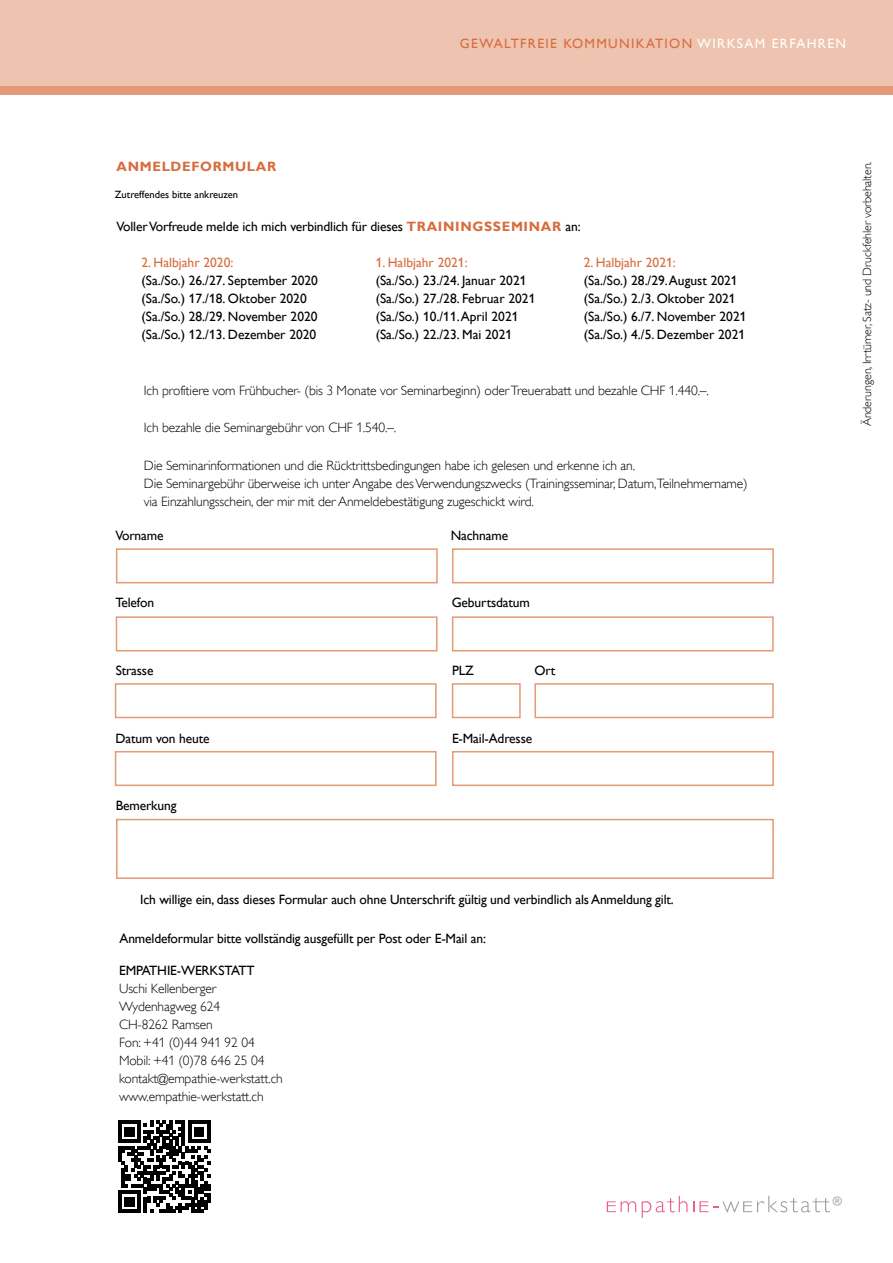
<style>
.page{position:relative;width:893px;height:1263px;background:#fff}
.page>*{position:absolute;margin:0;border:0;box-sizing:border-box;transform-origin:0 0}
.t1{font:13.5px/18px "Gill Alt One";letter-spacing:-.01em;color:#000}
.t2{font:300 13.5px/18px "Gill Alt One";letter-spacing:-.01em;color:#000}
.t3{font:13.5px "Gill Alt One";color:#d76c3d}
.t4{font:13.5px "Gill Alt One";letter-spacing:.1em;color:#d76c3d}
.t5{font:700 13.5px "Gill Alt One";letter-spacing:.05em;color:#d76c3d}
.t6{font:12.3px "Gill Sans";color:#9d9d9c}
.t7{font:300 12px "Gill Alt One";letter-spacing:-.01em;color:#000}
.t8{font:10.5px "Gill Alt One";color:#000}
.s1{color:#fff}
.s2{font-weight:700;color:#d76c3d}
</style>
<div class="page">
<svg style="left:642px;top:1196px;width:45px;height:22px"></svg>
<svg style="left:607px;top:1201px;width:29px;height:11px"></svg>
<svg style="left:693px;top:1196px;width:137px;height:16px"></svg>
<hr style="left:118px;top:1121px;width:4px;height:22px;background:#000">
<hr style="left:118px;top:1146px;width:4px;height:16px;background:#000">
<hr style="left:118px;top:1190px;width:4px;height:23px;background:#000">
<svg style="left:122px;top:1121px;width:88px;height:92px"></svg>
<div style="left:116px;top:548px;width:322px;height:35px;border:2px solid #e49a73"></div>
<div style="left:452px;top:548px;width:322px;height:35px;border:2px solid #e49a73"></div>
<div style="left:116px;top:616px;width:322px;height:35px;border:2px solid #e49a73"></div>
<div style="left:452px;top:616px;width:322px;height:35px;border:2px solid #e49a73"></div>
<div style="left:115px;top:683px;width:322px;height:35px;border:2px solid #e49a73"></div>
<div style="left:115px;top:751px;width:322px;height:35px;border:2px solid #e49a73"></div>
<div style="left:452px;top:751px;width:322px;height:35px;border:2px solid #e49a73"></div>
<div style="left:452px;top:683px;width:69px;height:35px;border:2px solid #e49a73"></div>
<div style="left:534px;top:683px;width:240px;height:35px;border:2px solid #e49a73"></div>
<div style="left:116px;top:819px;width:658px;height:60px;border:2px solid #e49a73"></div>
<div style="left:0;top:86px;width:893px;height:8px;background:#e39877"></div>
<div style="left:0;top:0;width:893px;height:86px;background:#eec3af"></div>
<p class="t4" style="left:460px;top:36px;width:388px">GEWALTFREIE KOMMUNIKATION <span class="s1">WIRKSAM ERFAHREN</span></p>
<p class="t5" style="left:116px;top:159px;width:161px">ANMELDEFORMULAR</p>
<p class="t8" style="left:115px;top:188px;width:125px">Zutreffendes bitte ankreuzen</p>
<p class="t1" style="left:116px;top:217px;width:466px">Voller Vorfreude melde ich mich verbindlich für dieses <span class="s2">TRAININGSSEMINAR</span> an:</p>
<p class="t3" style="left:141px;top:254px;width:93px">2. Halbjahr 2020:</p>
<p class="t1" style="left:141px;top:271px;width:178px">(Sa./So.) 26./27. September 2020 (Sa./So.) 17./18. Oktober 2020 (Sa./So.) 28./29. November 2020 (Sa./So.) 12./13. Dezember 2020</p>
<p class="t3" style="left:376px;top:254px;width:93px">1. Halbjahr 2021:</p>
<p class="t1" style="left:376px;top:271px;width:161px">(Sa./So.) 23./24. Januar 2021 (Sa./So.) 27./28. Februar 2021 (Sa./So.) 10./11.April 2021 (Sa./So.) 22./23. Mai 2021</p>
<p class="t3" style="left:584px;top:254px;width:93px">2. Halbjahr 2021:</p>
<p class="t1" style="left:584px;top:271px;width:164px">(Sa./So.) 28./29.August 2021 (Sa./So.) 2./3. Oktober 2021 (Sa./So.) 6./7. November 2021 (Sa./So.) 4./5. Dezember 2021</p>
<p class="t2" style="left:144px;top:381px;width:567px">Ich profitiere vom Frühbucher- (bis 3 Monate vor Seminarbeginn) oder Treuerabatt und bezahle CHF 1.440.–.</p>
<p class="t2" style="left:144px;top:418px;width:254px">Ich bezahle die Seminargebühr von CHF 1.540.–.</p>
<p class="t2" style="left:144px;top:456px;width:605px">Die Seminarinformationen und die Rücktrittsbedingungen habe ich gelesen und erkenne ich an.<br>Die Seminargebühr überweise ich unter Angabe des Verwendungszwecks (Trainingsseminar, Datum,Teilnehmername) via Einzahlungsschein, der mir mit der Anmeldebestätigung zugeschickt wird.</p>
<p class="t1" style="left:115px;top:527px;width:50px">Vorname</p>
<p class="t1" style="left:451px;top:527px;width:59px">Nachname</p>
<p class="t1" style="left:115px;top:594px;width:40px">Telefon</p>
<p class="t1" style="left:452px;top:594px;width:80px">Geburtsdatum</p>
<p class="t1" style="left:116px;top:662px;width:39px">Strasse</p>
<p class="t1" style="left:452px;top:662px;width:23px">PLZ</p>
<p class="t1" style="left:534px;top:662px;width:22px">Ort</p>
<p class="t1" style="left:116px;top:729px;width:95px">Datum von heute</p>
<p class="t1" style="left:452px;top:729px;width:82px">E-Mail-Adresse</p>
<p class="t1" style="left:116px;top:796px;width:62px">Bemerkung</p>
<p class="t1" style="left:140px;top:890px;width:535px">Ich willige ein, dass dieses Formular auch ohne Unterschrift gültig und verbindlich als Anmeldung gilt.</p>
<p class="t1" style="left:119px;top:929px;width:368px">Anmeldeformular bitte vollständig ausgefüllt per Post oder E-Mail an:</p>
<p class="t1" style="left:119px;top:962px;width:137px">EMPATHIE-WERKSTATT</p>
<p class="t2" style="left:119px;top:980px;width:165px">Uschi Kellenberger<br>Wydenhagweg 624<br>CH-8262 Ramsen<br>Fon: +41 (0)44 941 92 04<br>Mobil: +41 (0)78 646 25 04 kontakt@empathie-werkstatt.ch www.empathie-werkstatt.ch</p>
<p class="t7" style="left:860px;top:426px;width:266px;rotate:-90deg">Änderungen, Irrtümer, Satz- und Druckfehler vorbehalten.</p>
<p class="t6" style="left:833px;top:1193px;width:11px">®</p>
</div>
